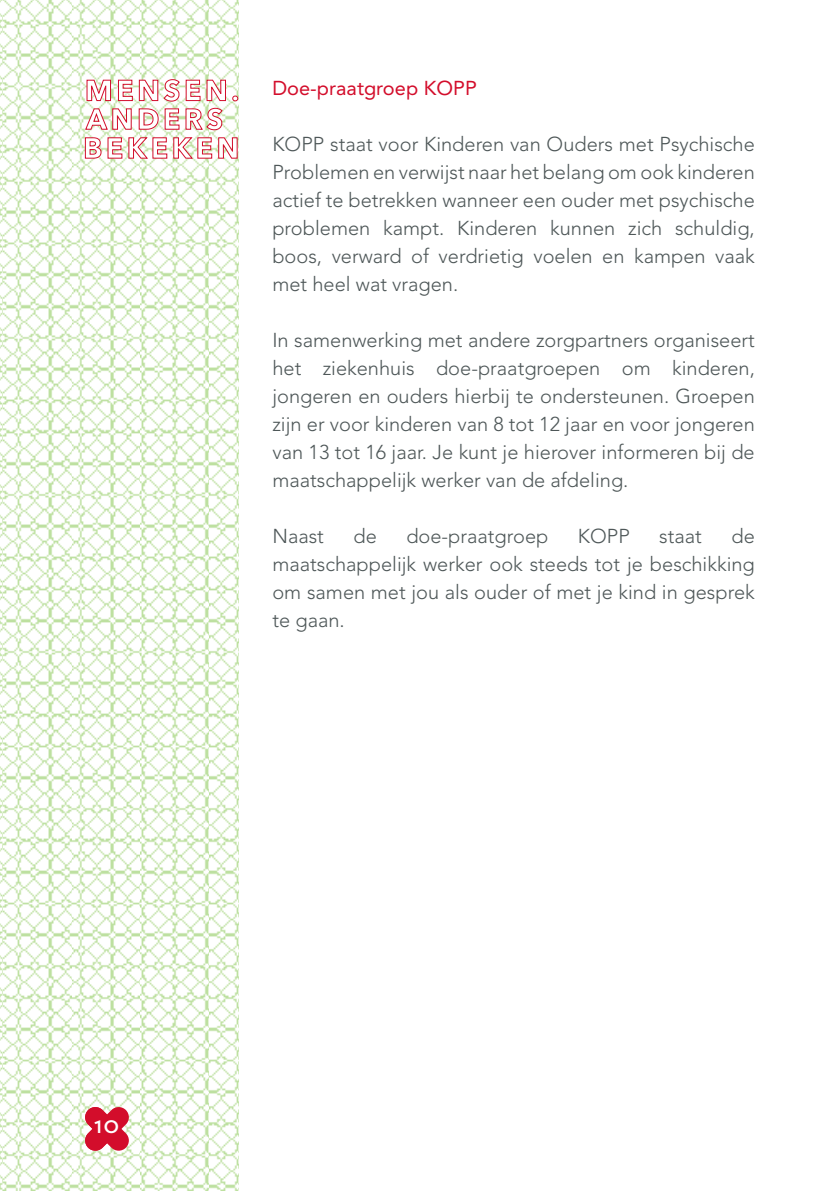
<style>
.page{position:relative;width:840px;height:1191px;background:#fff}
.page>*{position:absolute;margin:0;border:0;box-sizing:border-box;transform-origin:0 0}
.t1{font:300 20px/28px "Avenir LT Std";color:#4e5758;text-align:justify}
.t2{font:20px "Avenir LT Std";color:#d30d2b}
.t3{font:18px "Trend Sans One";color:#fff}
</style>
<div class="page">
<img style="left:0;top:0;width:238px;height:1191px">
<svg style="left:85px;top:1107px;width:44px;height:43px;background:#d7334a"></svg>
<svg style="left:86px;top:80px;width:25px;height:21px"></svg>
<svg style="left:118px;top:80px;width:15px;height:21px"></svg>
<svg style="left:139px;top:79px;width:61px;height:23px"></svg>
<svg style="left:206px;top:80px;width:20px;height:21px"></svg>
<svg style="left:232px;top:95px;width:6px;height:6px"></svg>
<svg style="left:85px;top:108px;width:47px;height:22px"></svg>
<svg style="left:139px;top:108px;width:19px;height:22px"></svg>
<svg style="left:164px;top:108px;width:15px;height:22px"></svg>
<svg style="left:185px;top:108px;width:37px;height:22px"></svg>
<svg style="left:85px;top:137px;width:16px;height:22px"></svg>
<svg style="left:107px;top:137px;width:15px;height:22px"></svg>
<svg style="left:128px;top:137px;width:39px;height:22px"></svg>
<svg style="left:173px;top:137px;width:39px;height:22px"></svg>
<svg style="left:218px;top:137px;width:19px;height:22px"></svg>
<p class="t2" style="left:272px;top:76px;width:206px">Doe-praatgroep KOPP</p>
<p class="t1" style="left:272px;top:130px;width:483px">KOPP staat voor Kinderen van Ouders met Psychische Problemen en verwijst naar het belang om ook kinderen actief te betrekken wanneer een ouder met psychische problemen kampt. Kinderen kunnen zich schuldig, boos, verward of verdrietig voelen en kampen vaak met heel wat vragen.</p>
<p class="t1" style="left:272px;top:326px;width:483px">In samenwerking met andere zorgpartners organiseert het ziekenhuis doe-praatgroepen om kinderen, jongeren en ouders hierbij te ondersteunen. Groepen zijn er voor kinderen van 8 tot 12 jaar en voor jongeren van 13 tot 16 jaar. Je kunt je hierover informeren bij de maatschappelijk werker van de afdeling.</p>
<p class="t1" style="left:272px;top:522px;width:53px">Naast</p>
<p class="t1" style="left:353px;top:522px;width:25px">de</p>
<p class="t1" style="left:406px;top:522px;width:143px">doe-praatgroep</p>
<p class="t1" style="left:577px;top:522px;width:53px">KOPP</p>
<p class="t1" style="left:659px;top:522px;width:44px">staat</p>
<p class="t1" style="left:272px;top:522px;width:483px;text-indent:459px">de maatschappelijk werker ook steeds tot je beschikking om samen met jou als ouder of met je kind in gesprek te gaan.</p>
<p class="t3" style="left:93px;top:1115px;width:28px">10</p>
</div>
